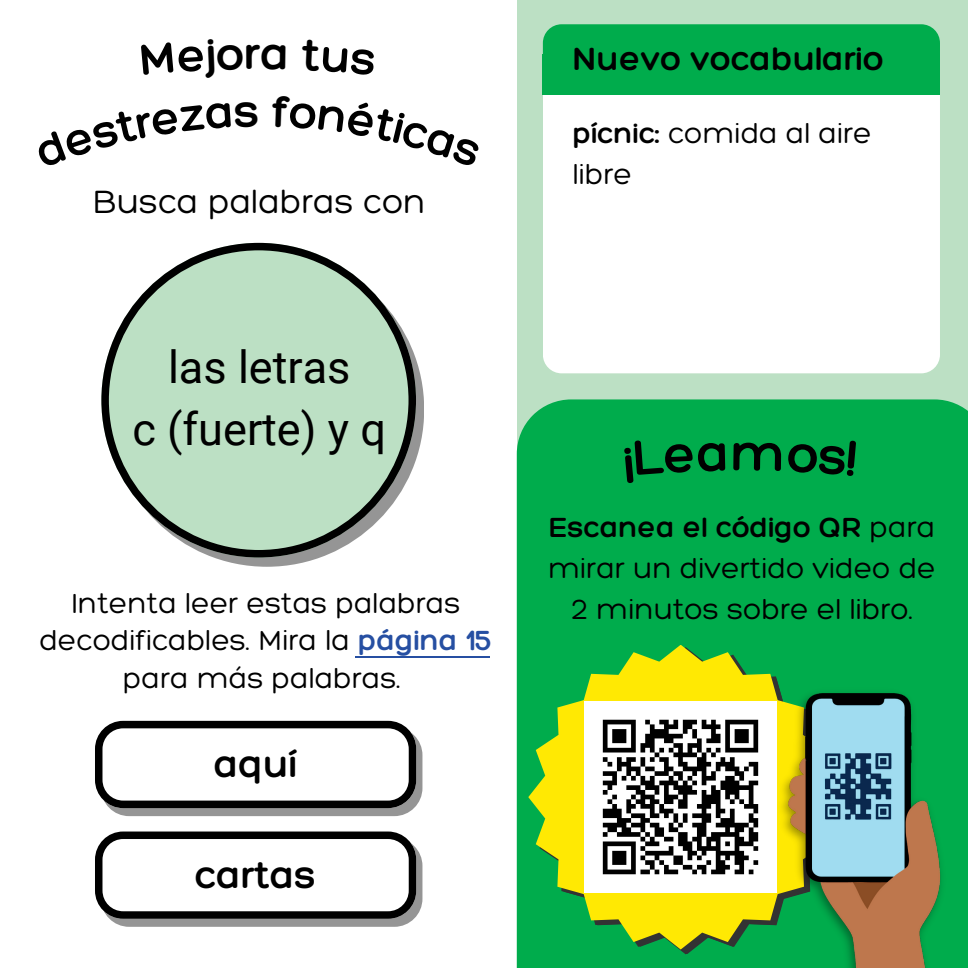
<style>
.page{position:relative;width:968px;height:968px;background:#fff}
.page>*{position:absolute;margin:0;border:0;box-sizing:border-box;transform-origin:0 0}
.t1{font:300 47.5px "Hero";color:#000}
.t2{font:45px/62px "Roboto";color:#000;text-align:center}
.t3{font:300 40px "Hero";color:#000}
.t4{font:300 35px "Hero";color:#000}
.t5{font:300 35px "Hero";color:#000}
.t6{font:300 30px/41.2px "Hero";color:#000;text-align:center}
.s1{color:#264fa2}
.s2{font-style:inherit}
</style>
<div class="page">
<div style="left:517px;top:0;width:451px;height:968px;background:#bce0c4"></div>
<div style="left:517px;top:399px;width:451px;height:569px;background:#00ac4c"></div>
<div style="left:543px;top:59px;width:396px;height:314px;background:#fff;border-radius:19px"></div>
<div style="left:543px;top:24px;width:396px;height:64px;background:#00ac4c;border-radius:19px"></div>
<div style="left:101px;top:727px;width:321px;height:89px;background:#959595;border-radius:28px"></div>
<div style="left:101px;top:837px;width:321px;height:89px;background:#959595;border-radius:28px"></div>
<div style="left:543px;top:55px;width:397px;height:40px;background:#00ac4c"></div>
<svg style="left:101px;top:243px;width:315px;height:314px"></svg>
<svg style="left:528px;top:644px;width:305px;height:305px;background:#86c827"></svg>
<img style="left:585px;top:701px;width:188px;height:191px">
<img style="left:773px;top:683px;width:176px;height:285px">
<svg style="left:95px;top:720px;width:321px;height:88px;background:#cbcbcb"></svg>
<svg style="left:95px;top:831px;width:321px;height:87px;background:#cdcdcd"></svg>
<hr style="left:355px;top:656px;width:135px;height:1px;background:#264fa2">
<div style="left:624px;top:438px;width:101px;height:45px;background:#00ac4c"></div>
<svg style="left:733px;top:442px;width:48px;height:29px"></svg>
<div style="left:787px;top:440px;width:69px;height:36px;background:#00ac4c"></div>
<h2 class="t1" style="left:245px;top:24px;width:17px">r</h2>
<h2 class="t4" style="left:573px;top:37px;width:312px">Nuevo vocabulario</h2>
<p class="t5" style="left:93px;top:180px;width:334px">Busca palabras con</p>
<p class="t2" style="left:132px;top:337px;width:255px">las letras<br>c (fuerte) y q</p>
<p class="t6" style="left:39px;top:583px;width:454px;line-height:37.5px">Intenta leer estas palabras decodificables. Mira la <span class="s1">página 15</span></p>
<p class="t6" style="left:123px;top:657px;width:279px">para más palabras.</p>
<p class="t3" style="left:214px;top:739px;width:85px">aquí</p>
<p class="t3" style="left:195px;top:850px;width:123px">cartas</p>
<p class="t6" style="left:573px;top:111px;width:300px"><span class="s2">pícnic:</span> comida al aire</p>
<p class="t6" style="left:573px;top:153px;width:61px">libre</p>
<p class="t6" style="left:548px;top:505px;width:389px"><span class="s2">Escanea el código QR</span> para mirar un divertido video de<br>2 minutos sobre el libro.</p>
</div>
